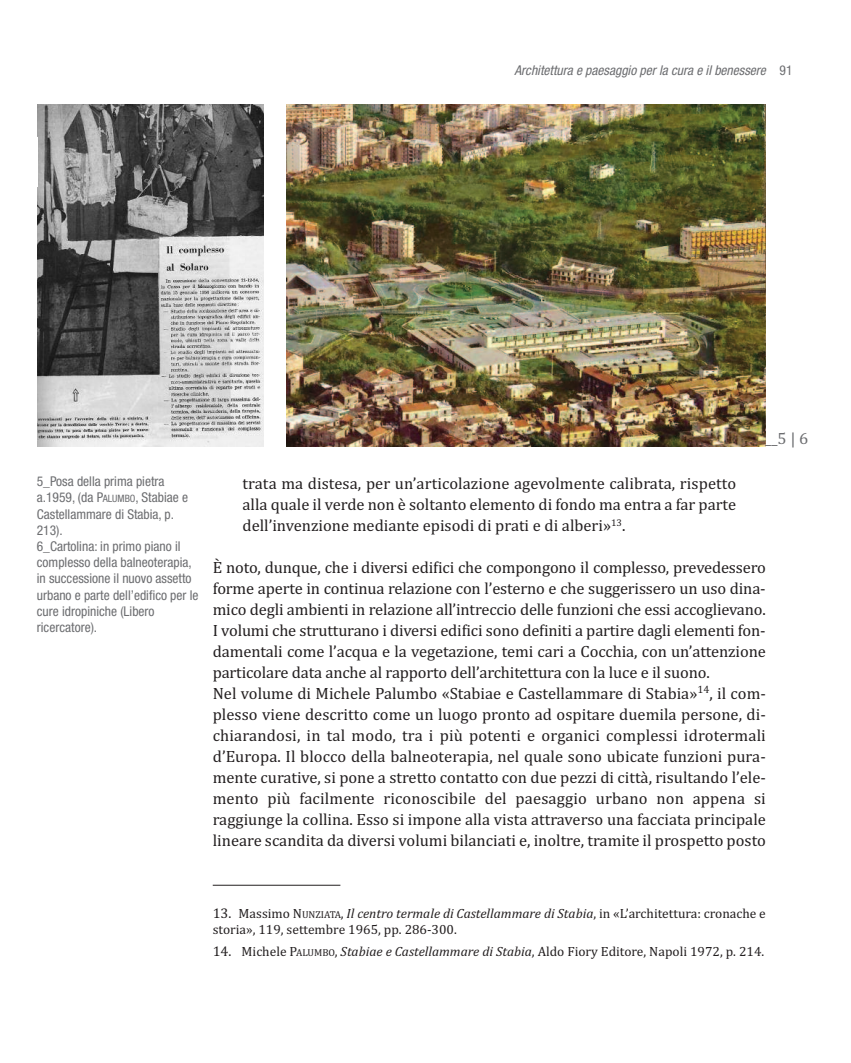
<style>
.page{position:relative;width:851px;height:1063px;background:#fff}
.page>*{position:absolute;margin:0;border:0;box-sizing:border-box;transform-origin:0 0}
.t1{font:16.5px/21px "Cambria";color:#231f20;text-align:justify}
.t2{font:16.5px "Cambria";color:#6c6d70}
.t3{font:condensed 13.5px/16.2px "Helvetica Neue LT Std";color:#6c6d70}
.t4{font:13.5px/16.6px "Cambria";color:#231f20}
.t5{font:italic condensed 13.5px "Helvetica Neue LT Std";color:#6c6d70}
.s1{font-style:normal}
.s2{font-size:10.2px}
.s3{font-size:14.25px}
.s4{font-style:italic}
</style>
<div class="page">
<hr style="left:213px;top:885px;width:127px;height:1px;background:#231f20">
<img style="left:37px;top:104px;width:226px;height:342px">
<img style="left:286px;top:104px;width:479px;height:342px">
<p class="t5" style="left:514px;top:65px;width:279px">Architettura e paesaggio per la cura e il benessere <span class="s1">91</span></p>
<p class="t3" style="left:37px;top:475px;width:163px">5_Posa della prima pietra a.1959, (da P<span class="s2">ALUMBO</span>, Stabiae e<br>Castellammare di Stabia, p.<br>213).<br>6_Cartolina: in primo piano il complesso della balneoterapia, in successione il nuovo assetto urbano e parte dell’edifico per le cure idropiniche (Libero ricercatore).</p>
<p class="t2" style="left:765px;top:429px;width:44px">__5 | 6</p>
<p class="t1" style="left:242px;top:473px;width:495px">trata ma distesa, per un’articolazione agevolmente calibrata, rispetto alla quale il verde non è soltanto elemento di fondo ma entra a far parte dell’invenzione mediante episodi di prati e di alberi»<sup>13</sup>.</p>
<p class="t1" style="left:213px;top:557px;width:554px;text-align:left">È noto, dunque, che i diversi edifici che compongono il complesso, prevedessero forme aperte in continua relazione con l’esterno e che suggerissero un uso dina&shy;mico degli ambienti in relazione all’intreccio delle funzioni che essi accoglievano.<br>I volumi che strutturano i diversi edifici sono definiti a partire dagli elementi fon&shy;damentali come l’acqua e la vegetazione, temi cari a Cocchia, con un’attenzione particolare data anche al rapporto dell’architettura con la luce e il suono.<br>Nel volume di Michele Palumbo «Stabiae e Castellammare di Stabia»<sup>14</sup>, il com&shy;plesso viene descritto come un luogo pronto ad ospitare duemila persone, di&shy;chiarandosi, in tal modo, tra i più potenti e organici complessi idrotermali d’europa. Il blocco della balneoterapia, nel quale sono ubicate funzioni pura&shy;mente curative, si pone a stretto contatto con due pezzi di città, risultando l’ele&shy;mento più facilmente riconoscibile del paesaggio urbano non appena si raggiunge la collina. esso si impone alla vista attraverso una facciata principale lineare scandita da diversi volumi bilanciati e, inoltre, tramite il prospetto posto</p>
<p class="t4" style="left:213px;top:905px;width:554px"><span class="s3">13.</span> Massimo N<span class="s2">UNzIATA</span>, <span class="s4">Il centro termale di Castellammare di Stabia</span>, in «L’architettura: cronache e storia», 119, settembre 1965, pp. 286-300.</p>
<p class="t4" style="left:213px;top:943px;width:553px"><span class="s3">14.</span> Michele P<span class="s2">ALUMBO</span>, <span class="s4">Stabiae e Castellammare di Stabia</span>, Aldo Fiory editore, Napoli 1972, p. 214.</p>
</div>
